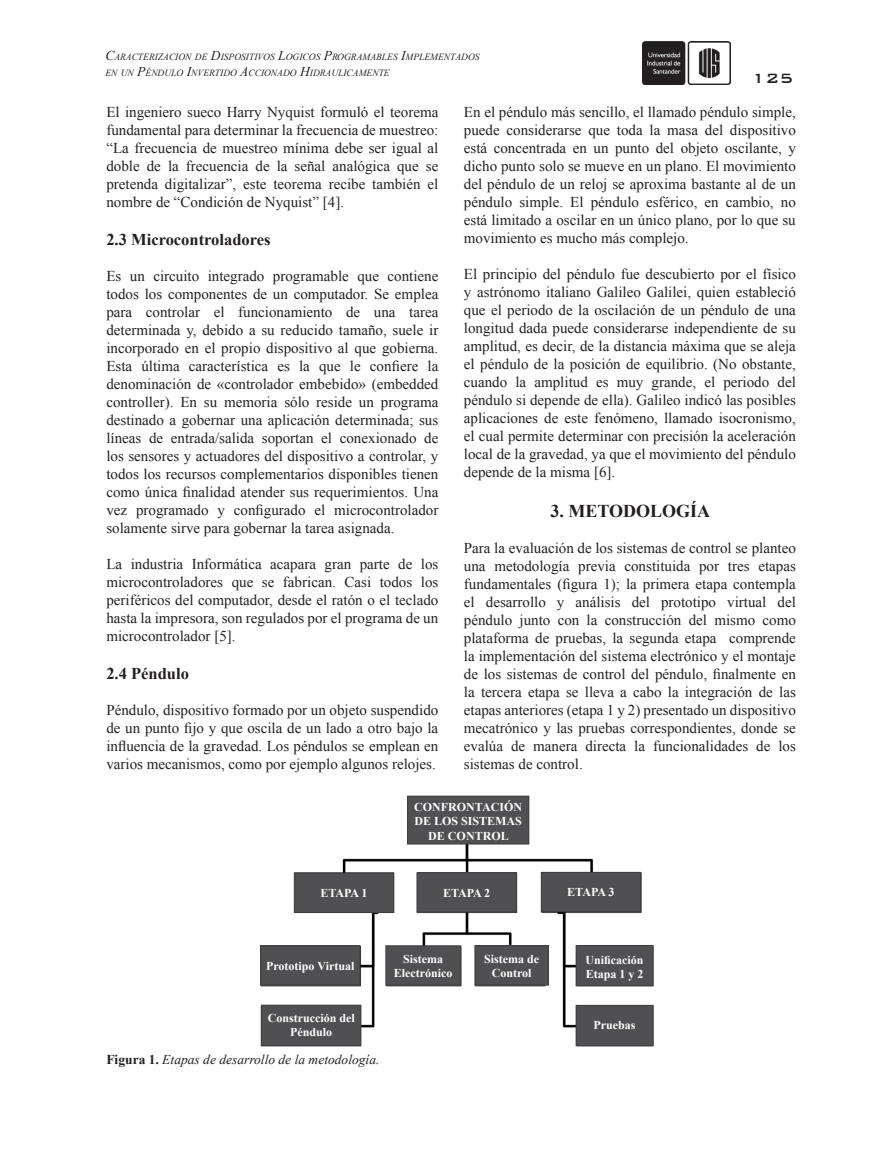
<style>
.page{position:relative;width:881px;height:1149px;background:#fff}
.page>*{position:absolute;margin:0;border:0;box-sizing:border-box;transform-origin:0 0}
.Tìtulo_1{font:700 18px "Times New Roman";color:#231f20}
.t1{font:500 18px "Bank Gothic BT";color:#231f20}
.Tìtulo_2{font:700 16.5px "Times New Roman";color:#231f20}
.t2{font:15px/18px "Times New Roman";color:#231f20;text-align:justify}
.Pie_de_foto{font:italic 13.5px "Times New Roman";color:#231f20}
.t3{font:700 12px/14.4px "Times New Roman";color:#fff;text-align:center}
.Tìtulos_artìculos{font:italic 9.45px "Times New Roman";color:#231f20}
.s1{font-size:13.5px}
.s2{font-weight:700;font-style:normal}
</style>
<div class="page">
<img style="left:642px;top:41px;width:88px;height:43px">
<img style="left:260px;top:800px;width:393px;height:247px">
<div style="left:407px;top:795px;width:121px;height:48px;background:#505052"></div>
<div style="left:407px;top:795px;width:122px;height:49px;border:1px solid #3e3e3f"></div>
<div style="left:294px;top:872px;width:99px;height:40px;background:#505052"></div>
<div style="left:294px;top:872px;width:100px;height:40px;border:1px solid #3e3e3f"></div>
<div style="left:260px;top:945px;width:100px;height:39px;background:#505052"></div>
<div style="left:260px;top:945px;width:100px;height:40px;border:1px solid #3e3e3f"></div>
<div style="left:385px;top:945px;width:75px;height:39px;background:#505052"></div>
<div style="left:385px;top:945px;width:75px;height:40px;border:1px solid #3e3e3f"></div>
<div style="left:261px;top:1004px;width:100px;height:40px;background:#505052"></div>
<div style="left:261px;top:1004px;width:100px;height:41px;border:1px solid #3e3e3f"></div>
<div style="left:576px;top:1005px;width:76px;height:40px;background:#505052"></div>
<div style="left:575px;top:1004px;width:78px;height:41px;border:1px solid #3e3e3f"></div>
<div style="left:576px;top:945px;width:76px;height:40px;background:#505052"></div>
<div style="left:575px;top:944px;width:78px;height:41px;border:1px solid #3e3e3f"></div>
<div style="left:474px;top:945px;width:74px;height:39px;background:#505052"></div>
<div style="left:474px;top:945px;width:74px;height:40px;border:1px solid #3e3e3f"></div>
<div style="left:417px;top:872px;width:99px;height:39px;background:#505052"></div>
<div style="left:416px;top:872px;width:100px;height:40px;border:1px solid #3e3e3f"></div>
<div style="left:541px;top:872px;width:99px;height:39px;background:#505052"></div>
<div style="left:540px;top:871px;width:100px;height:40px;border:1px solid #3e3e3f"></div>
<p class="Tìtulos_artìculos" style="left:105px;top:50px;width:376px"><span class="s1">C</span>ARACTERIZACION DE <span class="s1">D</span>ISPOSITIVOS <span class="s1">L</span>OGICOS <span class="s1">P</span>ROGRAMABLES <span class="s1">I</span>MPLEMENTADOS</p>
<p class="Tìtulos_artìculos" style="left:105px;top:67px;width:286px">EN UN <span class="s1">P</span>ÉNDULO <span class="s1">I</span>NVERTIDO <span class="s1">A</span>CCIONADO <span class="s1">H</span>IDRAULICAMENTE</p>
<p class="t2" style="left:106px;top:102px;width:333px">El ingeniero sueco Harry Nyquist formuló el teorema fundamental para determinar la frecuencia de muestreo: “La frecuencia de muestreo mínima debe ser igual al doble de la frecuencia de la señal analógica que se pretenda digitalizar”, este teorema recibe también el nombre de “Condición de Nyquist” [4].</p>
<p class="Tìtulo_2" style="left:106px;top:228px;width:166px">2.3 Microcontroladores</p>
<p class="t2" style="left:106px;top:266px;width:333px">Es un circuito integrado programable que contiene todos los componentes de un computador. Se emplea para controlar el funcionamiento de una tarea determinada y, debido a su reducido tamaño, suele ir incorporado en el propio dispositivo al que gobierna.<br>Esta última característica es la que le confiere la denominación de «controlador embebido» (embedded controller). En su memoria sólo reside un programa destinado a gobernar una aplicación determinada; sus líneas de entrada/salida soportan el conexionado de los sensores y actuadores del dispositivo a controlar, y todos los recursos complementarios disponibles tienen como única finalidad atender sus requerimientos. Una vez programado y configurado el microcontrolador solamente sirve para gobernar la tarea asignada.</p>
<p class="t2" style="left:106px;top:554px;width:333px">La industria Informática acapara gran parte de los microcontroladores que se fabrican. Casi todos los periféricos del computador, desde el ratón o el teclado hasta la impresora, son regulados por el programa de un microcontrolador [5].</p>
<p class="Tìtulo_2" style="left:106px;top:661px;width:84px">2.4 Péndulo</p>
<p class="t2" style="left:106px;top:700px;width:333px">Péndulo, dispositivo formado por un objeto suspendido de un punto fijo y que oscila de un lado a otro bajo la influencia de la gravedad. Los péndulos se emplean en varios mecanismos, como por ejemplo algunos relojes.</p>
<p class="t1" style="left:751px;top:69px;width:43px">125</p>
<p class="t2" style="left:463px;top:102px;width:333px">En el péndulo más sencillo, el llamado péndulo simple, puede considerarse que toda la masa del dispositivo está concentrada en un punto del objeto oscilante, y dicho punto solo se mueve en un plano. El movimiento del péndulo de un reloj se aproxima bastante al de un péndulo simple. El péndulo esférico, en cambio, no está limitado a oscilar en un único plano, por lo que su movimiento es mucho más complejo.</p>
<p class="t2" style="left:463px;top:264px;width:333px">El principio del péndulo fue descubierto por el físico y astrónomo italiano Galileo Galilei, quien estableció que el periodo de la oscilación de un péndulo de una longitud dada puede considerarse independiente de su amplitud, es decir, de la distancia máxima que se aleja el péndulo de la posición de equilibrio. (No obstante, cuando la amplitud es muy grande, el periodo del péndulo si depende de ella). Galileo indicó las posibles aplicaciones de este fenómeno, llamado isocronismo, el cual permite determinar con precisión la aceleración local de la gravedad, ya que el movimiento del péndulo depende de la misma [6].</p>
<p class="Tìtulo_1" style="left:550px;top:498px;width:161px">3. METODOLOGÍA</p>
<p class="t2" style="left:463px;top:538px;width:333px">Para la evaluación de los sistemas de control se planteo una metodología previa constituida por tres etapas fundamentales (figura 1); la primera etapa contempla el desarrollo y análisis del prototipo virtual del péndulo junto con la construcción del mismo como plataforma de pruebas, la segunda etapa comprende la implementación del sistema electrónico y el montaje de los sistemas de control del péndulo, finalmente en la tercera etapa se lleva a cabo la integración de las etapas anteriores (etapa 1 y 2) presentado un dispositivo mecatrónico y las pruebas correspondientes, donde se evalúa de manera directa la funcionalidades de los sistemas de control.</p>
<p class="t3" style="left:320px;top:885px;width:49px">ETAPA 1</p>
<p class="t3" style="left:266px;top:957px;width:90px">Prototipo Virtual</p>
<p class="t3" style="left:414px;top:799px;width:109px">CONFRONTACIÓN</p>
<p class="t3" style="left:414px;top:813px;width:109px">DE LOS SISTEMAS<br>DE CONTROL</p>
<p class="t3" style="left:443px;top:884px;width:49px">ETAPA 2</p>
<p class="t3" style="left:567px;top:884px;width:49px">ETAPA 3</p>
<p class="t3" style="left:403px;top:950px;width:41px">Sistema</p>
<p class="t3" style="left:393px;top:965px;width:60px">Electrónico</p>
<p class="t3" style="left:484px;top:950px;width:56px">Sistema de<br>Control</p>
<p class="t3" style="left:585px;top:952px;width:60px;text-align:left">Unificación<br>Etapa 1 y 2</p>
<p class="t3" style="left:267px;top:1010px;width:88px">Construcción del<br>Péndulo</p>
<p class="t3" style="left:593px;top:1017px;width:43px">Pruebas</p>
<p class="Pie_de_foto" style="left:106px;top:1049px;width:274px"><span class="s2">Figura 1.</span> Etapas de desarrollo de la metodología.</p>
</div>
